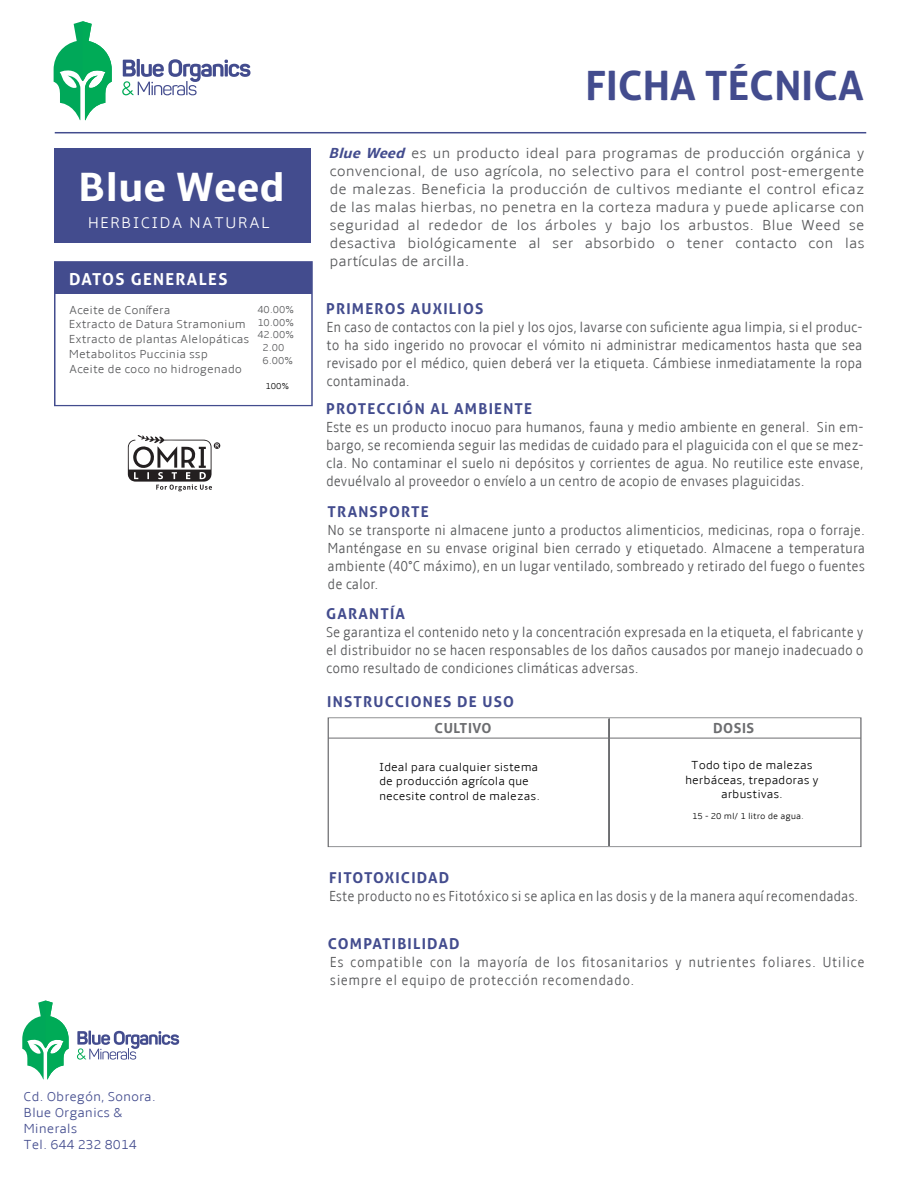
<style>
.page{position:relative;width:918px;height:1188px;background:#fff}
.page>*{position:absolute;margin:0;border:0;box-sizing:border-box;transform-origin:0 0}
.t1{font:700 42px "Amble";color:#fff}
.t2{font:700 40.5px "Aller";color:#434c8e}
.t3{font:700 16.5px "Aller";letter-spacing:.08em;color:#fff}
.t4{font:300 16.05px "Amble";letter-spacing:.08em;color:#fff}
.t5{font:300 condensed 15px/18px "Amble";color:#57585a;text-align:justify}
.t6{font:300 15px/18px "Amble";color:#57585a;text-align:justify}
.t7{font:300 condensed 15px/18px "Amble";letter-spacing:.03em;color:#57585a}
.t8{font:700 15px "Aller";letter-spacing:.08em;color:#434c8e}
.t9{font:700 13.8px "Aller";letter-spacing:.04em;color:#6c6d70}
.t10{font:300 13.5px/16.2px "Amble";color:#434c8e}
.t11{font:300 12px/14.4px "Amble";color:#000}
.t12{font:300 12px/14.9px "Amble";color:#57585a}
.t13{font:300 10.5px/12.6px "Amble";color:#57585a;text-align:center}
.t14{font:300 9px "Amble";color:#000}
.s1{font-weight:700;font-style:italic;color:#434c8e}
</style>
<div class="page">
<div style="left:55px;top:262px;width:257px;height:32px;background:#434c8e"></div>
<div style="left:55px;top:148px;width:256px;height:94px;background:#434c8e"></div>
<div style="left:54px;top:261px;width:259px;height:145px;border:1px solid #434c8e"></div>
<div style="left:328px;top:718px;width:533px;height:129px;border:1px solid #6c6d70"></div>
<hr style="left:328px;top:738px;width:533px;height:1px;background:#6c6d70">
<hr style="left:609px;top:719px;width:1px;height:127px;background:#6c6d70">
<hr style="left:55px;top:132px;width:811px;height:1px;background:#434c8e">
<svg style="left:122px;top:59px;width:129px;height:36px"></svg>
<svg style="left:54px;top:21px;width:58px;height:100px"></svg>
<svg style="left:128px;top:435px;width:92px;height:56px"></svg>
<svg style="left:77px;top:1031px;width:102px;height:29px"></svg>
<svg style="left:22px;top:1000px;width:47px;height:80px"></svg>
<h1 class="t1" style="left:79px;top:163px;width:208px">Blue Weed</h1>
<p class="t4" style="left:88px;top:213px;width:183px">HERBICIDA NATURAL</p>
<p class="t3" style="left:69px;top:269px;width:160px">DATOS GENERALES</p>
<p class="t12" style="left:69px;top:302px;width:182px">Aceite de Conífera<br>Extracto de Datura Stramonium<br>Extracto de plantas Alelopáticas<br>Metabolitos Puccinia ssp<br>Aceite de coco no hidrogenado</p>
<p class="t13" style="left:257px;top:303px;width:39px">40.00%<br>10.00%<br>42.00%<br>2.00<br>6.00%</p>
<p class="t14" style="left:265px;top:381px;width:25px">100%</p>
<h2 class="t2" style="left:586px;top:60px;width:280px">FICHA TÉCNICA</h2>
<p class="t6" style="left:328px;top:145px;width:538px"><span class="s1">BlueWeed</span> es un producto ideal para programas de producción orgánica y convencional, de uso agrícola, no selectivo para el control post-emergente de malezas. Beneficia la producción de cultivos mediante el control eficaz de las malas hierbas, no penetra en la corteza madura y puede aplicarse con seguridad al rededor de los árboles y bajo los arbustos. Blue Weed se desactiva biológicamente al ser absorbido o tener contacto con las partículas de arcilla.</p>
<p class="t8" style="left:326px;top:299px;width:159px">PRIMEROS AUXILIOS</p>
<p class="t5" style="left:327px;top:318px;width:538px">En caso de contactos con la piel y los ojos, lavarse con suficiente agua limpia, si el produc&shy;to ha sido ingerido no provocar el vómito ni administrar medicamentos hasta que sea revisado por el médico, quien deberá ver la etiqueta. Cámbiese inmediatamente la ropa contaminada.</p>
<p class="t8" style="left:326px;top:400px;width:208px">PROTECCIÓN AL AMBIENTE</p>
<p class="t5" style="left:326px;top:419px;width:539px">Este es un producto inocuo para humanos, fauna y medio ambiente en general. Sin em&shy;bargo, se recomienda seguir las medidas de cuidado para el plaguicida con el que se mez&shy;cla. No contaminar el suelo ni depósitos y corrientes de agua. No reutilice este envase, devuélvalo al proveedor o envíelo a un centro de acopio de envases plaguicidas.</p>
<p class="t8" style="left:328px;top:502px;width:103px">TRANSPORTE</p>
<p class="t5" style="left:328px;top:521px;width:539px">No se transporte ni almacene junto a productos alimenticios, medicinas, ropa o forraje.<br>Manténgase en su envase original bien cerrado y etiquetado. Almacene a temperatura ambiente (40°C máximo), en un lugar ventilado, sombreado y retirado del fuego o fuentes de calor.</p>
<p class="t8" style="left:326px;top:604px;width:81px">GARANTÍA</p>
<p class="t5" style="left:326px;top:623px;width:539px">Se garantiza el contenido neto y la concentración expresada en la etiqueta, el fabricante y el distribuidor no se hacen responsables de los daños causados por manejo inadecuado o como resultado de condiciones climáticas adversas.</p>
<p class="t8" style="left:327px;top:693px;width:188px">INSTRUCCIONES DE USO</p>
<p class="t9" style="left:435px;top:719px;width:59px">CULTIVO</p>
<p class="t9" style="left:713px;top:720px;width:43px">DOSIS</p>
<p class="t11" style="left:379px;top:760px;width:162px">Ideal para cualquier sistema de producción agrícola que necesite control de malezas.</p>
<p class="t11" style="left:685px;top:758px;width:135px;text-align:center">Todo tipo de malezas herbáceas, trepadoras y arbustivas.</p>
<p class="t14" style="left:692px;top:811px;width:113px">15 - 20 ml/ 1 litro de agua.</p>
<p class="t8" style="left:329px;top:868px;width:122px">FITOTOXICIDAD</p>
<p class="t5" style="left:329px;top:887px;width:531px">Este producto no es Fitotóxico si se aplica en las dosis y de la manera aquí recomendadas.</p>
<p class="t8" style="left:328px;top:935px;width:133px">COMPATIBILIDAD</p>
<p class="t7" style="left:330px;top:953px;width:536px">Es compatible con la mayoría de los fitosanitarios y nutrientes foliares. Utilice siempre el equipo de protección recomendado.</p>
<p class="t10" style="left:23px;top:1088px;width:134px">Cd. Obregón, Sonora.<br>Blue Organics &amp;<br>Minerals<br>Tel. 644 232 8014</p>
</div>
